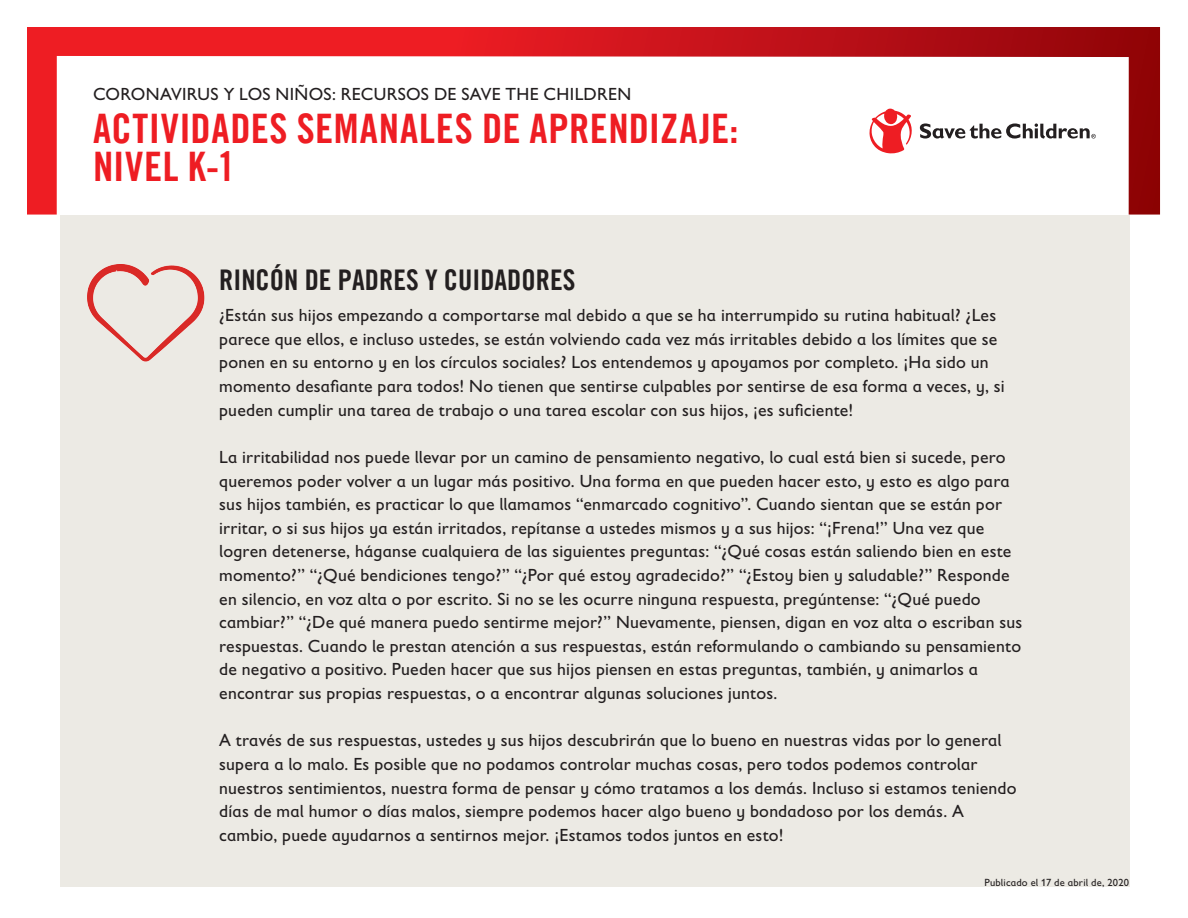
<style>
.page{position:relative;width:1188px;height:918px;background:#fff}
.page>*{position:absolute;margin:0;border:0;box-sizing:border-box;transform-origin:0 0}
.t1{font:40.8px/38.2px "Trade Gothic LT Com Bd Cn 20";letter-spacing:.015em;color:#ee1d23}
.t2{font:28.5px "Trade Gothic LT Com Bd Cn 20";color:#231f20}
.t3{font:17.7px/23.5px "Gill Sans Infant Std";letter-spacing:.01em;color:#231f20}
.t4{font:10.5px "Gill Sans Infant Std";letter-spacing:.02em;color:#231f20}
</style>
<div class="page">
<svg style="left:27px;top:27px;width:1133px;height:188px"></svg>
<svg style="left:869px;top:108px;width:44px;height:46px"></svg>
<svg style="left:920px;top:123px;width:176px;height:16px"></svg>
<div style="left:60px;top:215px;width:1069px;height:671px;background:#eceae4"></div>
<img style="left:87px;top:264px;width:118px;height:98px">
<p class="t3" style="left:93px;top:82px;width:540px">CORONAVIRUS Y LOS NIÑOS: RECURSOS DE SAVE THE CHILDREN</p>
<h1 class="t1" style="left:93px;top:109px;width:647px">ACTIVIDADES SEMANALES DE APRENDIZAJE:<br>NIVEL K-1</h1>
<h2 class="t2" style="left:219px;top:263px;width:358px">RINCÓN DE PADRES Y CUIDADORES</h2>
<p class="t3" style="left:219px;top:303px;width:787px">¿Están sus hijos empezando a comportarse mal debido a que se ha interrumpido su rutina habitual? ¿Les parece que ellos, e incluso ustedes, se están volviendo cada vez más irritables debido a los límites que se ponen en su entorno y en los círculos sociales? Los entendemos y apoyamos por completo. ¡Ha sido un momento desafiante para todos! No tienen que sentirse culpables por sentirse de esa forma a veces, y, si pueden cumplir una tarea de trabajo o una tarea escolar con sus hijos, ¡es suficiente!</p>
<p class="t3" style="left:219px;top:445px;width:805px">La irritabilidad nos puede llevar por un camino de pensamiento negativo, lo cual está bien si sucede, pero queremos poder volver a un lugar más positivo. Una forma en que pueden hacer esto, y esto es algo para sus hijos también, es practicar lo que llamamos “enmarcado cognitivo”. Cuando sientan que se están por irritar, o si sus hijos ya están irritados, repítanse a ustedes mismos y a sus hijos: “¡Frena!” Una vez que logren detenerse, háganse cualquiera de las siguientes preguntas: “¿Qué cosas están saliendo bien en este momento?” “¿Qué bendiciones tengo?” “¿Por qué estoy agradecido?” “¿Estoy bien y saludable?” Responde en silencio, en voz alta o por escrito. Si no se les ocurre ninguna respuesta, pregúntense: “¿Qué puedo cambiar?” “¿De qué manera puedo sentirme mejor?” Nuevamente, piensen, digan en voz alta o escriban sus respuestas. Cuando le prestan atención a sus respuestas, están reformulando o cambiando su pensamiento de negativo a positivo. Pueden hacer que sus hijos piensen en estas preguntas, también, y animarlos a encontrar sus propias respuestas, o a encontrar algunas soluciones juntos.</p>
<p class="t3" style="left:219px;top:729px;width:799px">A través de sus respuestas, ustedes y sus hijos descubrirán que lo bueno en nuestras vidas por lo general supera a lo malo. Es posible que no podamos controlar muchas cosas, pero todos podemos controlar nuestros sentimientos, nuestra forma de pensar y cómo tratamos a los demás. Incluso si estamos teniendo días de mal humor o días malos, siempre podemos hacer algo bueno y bondadoso por los demás. A cambio, puede ayudarnos a sentirnos mejor. ¡Estamos todos juntos en esto!</p>
<p class="t4" style="left:984px;top:877px;width:146px">Publicado el 17 de abril de, 2020</p>
</div>
